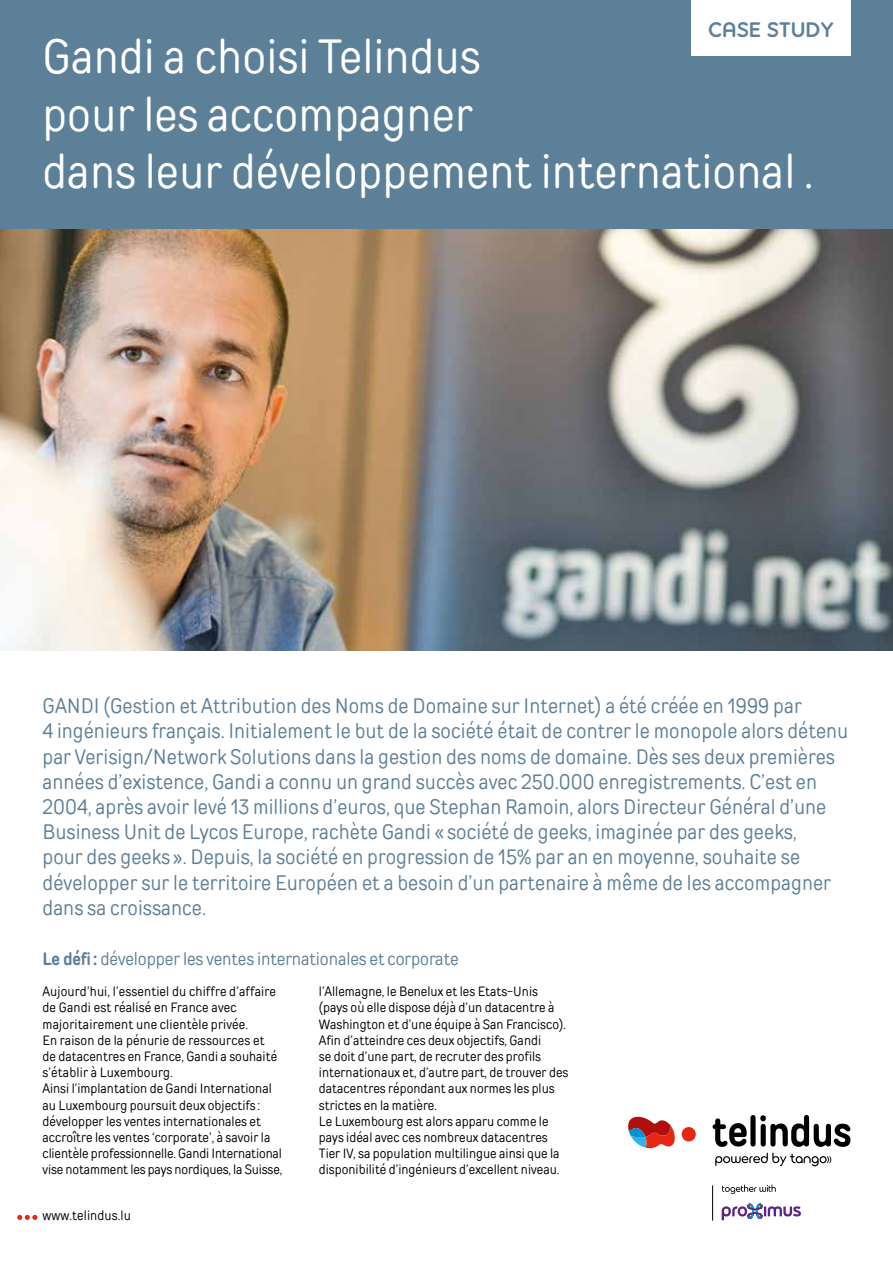
<style>
.page{position:relative;width:893px;height:1263px;background:#fff}
.page>*{position:absolute;margin:0;border:0;box-sizing:border-box;transform-origin:0 0}
.t1{font:48px/57.6px "TT Rounds Condensed";color:#fff}
.t2{font:21px/25.2px "TT Rounds Condensed";color:#5d8099}
.t3{font:700 21px "Belgacom";letter-spacing:.025em;color:#5d8099}
.t4{font:18px "TT Rounds Condensed";letter-spacing:-.01em;color:#5d8099}
.t5{font:13.5px/16.2px "TT Rounds Condensed";color:#000}
.s1{font-weight:700}
</style>
<div class="page">
<svg style="left:713px;top:1115px;width:137px;height:32px"></svg>
<svg style="left:628px;top:1116px;width:47px;height:32px"></svg>
<div style="left:682px;top:1127px;width:14px;height:14px;background:#e52713;border-radius:50%"></div>
<svg style="left:715px;top:1153px;width:116px;height:13px"></svg>
<svg style="left:722px;top:1184px;width:54px;height:10px"></svg>
<hr style="left:712px;top:1186px;width:1px;height:34px;background:#000">
<svg style="left:722px;top:1203px;width:79px;height:17px"></svg>
<svg style="left:17px;top:1215px;width:20px;height:5px"></svg>
<div style="left:0;top:0;width:893px;height:230px;background:#5d8099"></div>
<img style="left:0;top:230px;width:893px;height:421px">
<div style="left:691px;top:0;width:159px;height:55px;background:#fff"></div>
<h2 class="t3" style="left:708px;top:18px;width:127px">CASE STUDY</h2>
<h1 class="t1" style="left:43px;top:27px;width:772px">Gandi a choisi Telindus<br>pour les accompagner<br>dans leur développement international .</h1>
<p class="t2" style="left:43px;top:693px;width:807px">GANDI (Gestion et Attribution des Noms de Domaine sur Internet) a été créée en 1999 par<br>4 ingénieurs français. Initialement le but de la société était de contrer le monopole alors détenu par Verisign/Network Solutions dans la gestion des noms de domaine. Dès ses deux premières années d’existence, Gandi a connu un grand succès avec 250.000 enregistrements. C’est en 2004, après avoir levé 13 millions d’euros, que Stephan Ramoin, alors Directeur Général d’une Business Unit de Lycos Europe, rachète Gandi « société de geeks, imaginée par des geeks,<br>pour des geeks ». Depuis, la société en progression de 15% par an en moyenne, souhaite se développer sur le territoire Européen et a besoin d’un partenaire à même de les accompagner dans sa croissance.</p>
<h3 class="t4" style="left:43px;top:946px;width:418px"><span class="s1">Le défi:</span> développer les ventes internationales et corporate</h3>
<p class="t5" style="left:43px;top:983px;width:241px">Aujourd’hui, l’essentiel du chiffre d’affaire de Gandi est réalisé en France avec majoritairement une clientèle privée.<br>En raison de la pénurie de ressources et<br>de datacentres en France, Gandi a souhaité s’établir à Luxembourg.<br>Ainsi l’implantation de Gandi International au Luxembourg poursuit deux objectifs : développer les ventes internationales et accroître les ventes ‘corporate’, à savoir la clientèle professionnelle. Gandi International vise notamment les pays nordiques, la Suisse,</p>
<p class="t5" style="left:319px;top:983px;width:251px">l’Allemagne, le Benelux et les Etats-Unis (pays où elle dispose déjà d’un datacentre à Washington et d’une équipe à San Francisco).<br>Afin d’atteindre ces deux objectifs, Gandi<br>se doit d’une part, de recruter des profils internationaux et, d’autre part, de trouver des datacentres répondant aux normes les plus strictes en la matière.<br>Le Luxembourg est alors apparu comme le pays idéal avec ces nombreux datacentres Tier IV, sa population multilingue ainsi que la disponibilité d’ingénieurs d’excellent niveau.</p>
<p class="t5" style="left:43px;top:1207px;width:90px">www.telindus.lu</p>
</div>
